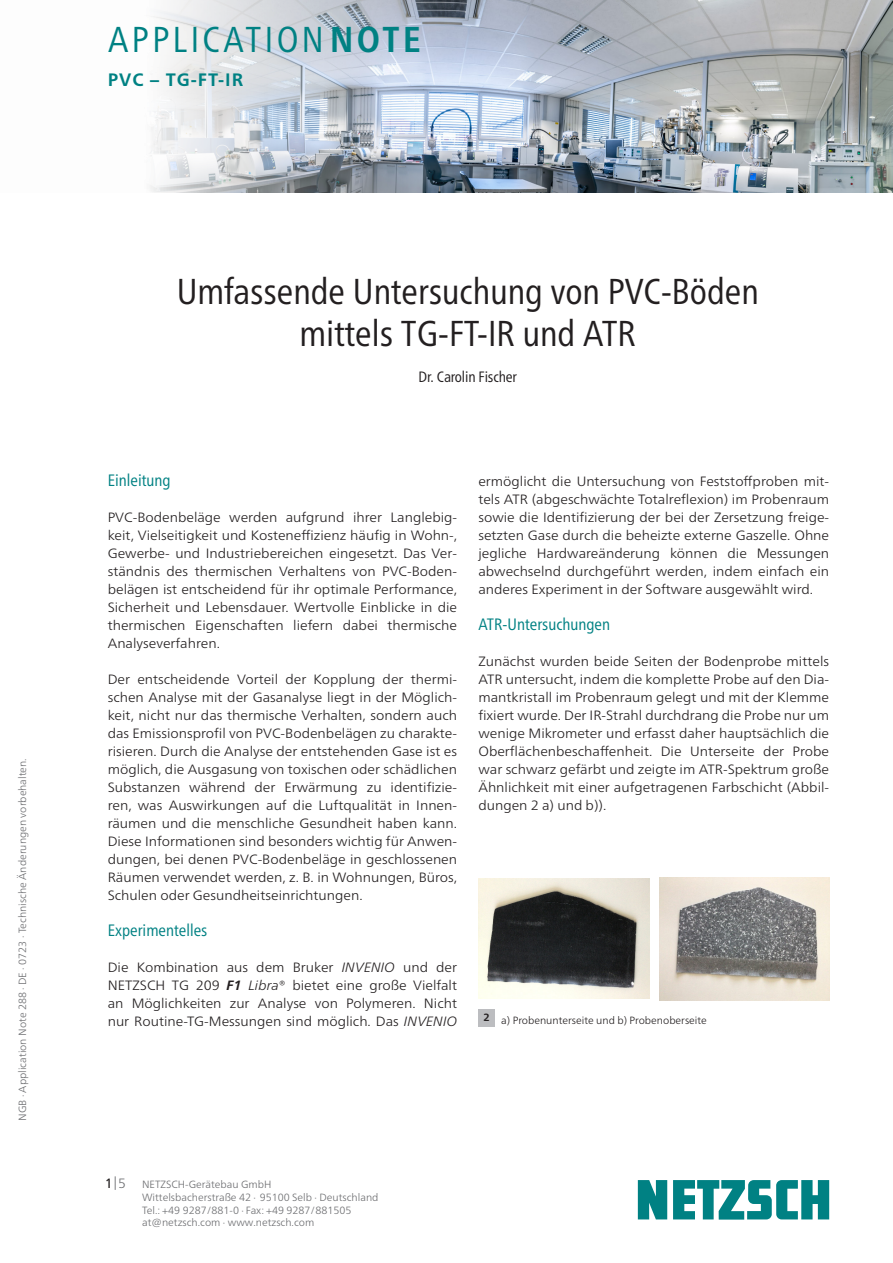
<style>
.page{position:relative;width:893px;height:1263px;background:#fff}
.page>*{position:absolute;margin:0;border:0;box-sizing:border-box;transform-origin:0 0}
.D_Fließtext{font:condensed 36px "Frutiger Neue LTW1 G";color:#231f20}
.Fließtext_engl{font:condensed 36px "Frutiger Neue LTW1 G";letter-spacing:.095em;color:#008183}
.t1{font:700 18px "Frutiger Neue LTW1 G";letter-spacing:.06em;color:#008183}
.D_Fließtext-2{font:condensed 16.5px "Frutiger Neue LTW1 G";color:#008183}
.D_Fließtext-3{font:condensed 15px "Frutiger Neue LTW1 G";letter-spacing:-.01em;color:#231f20}
.D_Fließtext-4{font:300 13.5px/18px "Frutiger Neue LTW1 G";color:#231f20;text-align:justify;scale:1.04 1}
.t2{font:300 13.5px "Frutiger Neue LTW1 G";color:#6c6d70}
.E_Bildunterschrift{font:300 10.5px "Frutiger Neue LTW1 G";color:#6c6d70}
.D_Fließtext-5{font:300 10.5px "Frutiger Neue LTW1 G";color:#231f20}
.E_Fließtext{font:700 10.5px "Frutiger Neue LTW1 G";color:#231f20}
.s1{font-weight:700}
.s2{font-style:italic}
.s3{font-weight:700;font-style:italic}
.s4{font-weight:400;color:#231f20}
</style>
<div class="page">
<svg style="left:638px;top:1180px;width:191px;height:39px"></svg>
<img style="left:150px;top:0;width:743px;height:192px">
<div style="left:478px;top:1009px;width:17px;height:17px;background:#bcbdc0"></div>
<img style="left:659px;top:878px;width:170px;height:122px">
<img style="left:478px;top:879px;width:171px;height:119px">
<p class="E_Bildunterschrift" style="left:16px;top:1121px;width:364px;rotate:-90deg">NGB · Application Note 288 · DE · 0723 · Technische Änderungen vorbehalten.</p>
<p class="Fließtext_engl" style="left:108px;top:13px;width:314px">APPLICATION<span class="s1">NOTE</span></p>
<p class="t1" style="left:108px;top:69px;width:137px">PVC – TG-FT-IR</p>
<p class="D_Fließtext" style="left:177px;top:265px;width:583px">Umfassende Untersuchung von PVC-Böden</p>
<p class="D_Fließtext" style="left:300px;top:307px;width:338px">mittels TG-FT-IR und ATR</p>
<p class="D_Fließtext-3" style="left:418px;top:366px;width:100px">Dr. Carolin Fischer</p>
<p class="D_Fließtext-2" style="left:108px;top:468px;width:64px">Einleitung</p>
<p class="D_Fließtext-4" style="left:108px;top:508px;width:337px">PVC-Bodenbeläge werden aufgrund ihrer Langlebig&shy;keit, Vielseitigkeit und Kosteneffizienz häufig in Wohn-, Gewerbe- und Industriebereichen eingesetzt. Das Ver&shy;ständnis des thermischen Verhaltens von PVC-Boden&shy;belägen ist entscheidend für ihr optimale Performance, Sicherheit und Lebensdauer. Wertvolle Einblicke in die thermischen Eigenschaften liefern dabei thermische Analyseverfahren.</p>
<p class="D_Fließtext-4" style="left:108px;top:670px;width:337px">Der entscheidende Vorteil der Kopplung der thermi&shy;schen Analyse mit der Gasanalyse liegt in der Möglich&shy;keit, nicht nur das thermische Verhalten, sondern auch das Emissionsprofil von PVC-Bodenbelägen zu charakte&shy;risieren. Durch die Analyse der entstehenden Gase ist es möglich, die Ausgasung von toxischen oder schädlichen Substanzen während der Erwärmung zu identifizie&shy;ren, was Auswirkungen auf die Luftqualität in Innen&shy;räumen und die menschliche Gesundheit haben kann.<br>Diese Informationen sind besonders wichtig für Anwen&shy;dungen, bei denen PVC-Bodenbeläge in geschlossenen Räumen verwendet werden, z. B. in Wohnungen, Büros, Schulen oder Gesundheitseinrichtungen.</p>
<p class="D_Fließtext-2" style="left:108px;top:918px;width:101px">Experimentelles</p>
<p class="D_Fließtext-4" style="left:108px;top:958px;width:337px">Die Kombination aus dem Bruker <span class="s2">INVENIO</span> und der NETZSCH TG 209 <span class="s3">F1</span> <span class="s2">Libra</span>® bietet eine große Vielfalt an Möglichkeiten zur Analyse von Polymeren. Nicht nur Routine-TG-Messungen sind möglich. Das <span class="s2">INVENIO</span></p>
<p class="D_Fließtext-4" style="left:478px;top:472px;width:339px">ermöglicht die Untersuchung von Feststoffproben mit&shy;tels ATR (abgeschwächte Totalreflexion) im Probenraum sowie die Identifizierung der bei der Zersetzung freige&shy;setzten Gase durch die beheizte externe Gaszelle. Ohne jegliche Hardwareänderung können die Messungen abwechselnd durchgeführt werden, indem einfach ein anderes Experiment in der Software ausgewählt wird.</p>
<p class="D_Fließtext-2" style="left:478px;top:612px;width:133px">ATR-Untersuchungen</p>
<p class="D_Fließtext-4" style="left:478px;top:652px;width:339px">Zunächst wurden beide Seiten der Bodenprobe mittels ATR untersucht, indem die komplette Probe auf den Dia&shy;mantkristall im Probenraum gelegt und mit der Klemme fixiert wurde. Der IR-Strahl durchdrang die Probe nur um wenige Mikrometer und erfasst daher hauptsächlich die Oberflächenbeschaffenheit. Die Unterseite der Probe war schwarz gefärbt und zeigte im ATR-Spektrum große Ähnlichkeit mit einer aufgetragenen Farbschicht (Abbil&shy;dungen 2 a) und b)).</p>
<p class="E_Fließtext" style="left:484px;top:1011px;width:8px">2</p>
<p class="D_Fließtext-5" style="left:501px;top:1014px;width:207px">a) Probenunterseite und b) Probenoberseite</p>
<p class="t2" style="left:105px;top:1175px;width:23px"><span class="s4">1</span>|5</p>
<p class="E_Bildunterschrift" style="left:142px;top:1178px;width:131px">NETZSCH-Gerätebau GmbH</p>
<p class="E_Bildunterschrift" style="left:142px;top:1191px;width:238px">Wittelsbacherstraße 42 ∙ 95100 Selb ∙ Deutschland</p>
<p class="E_Bildunterschrift" style="left:142px;top:1203px;width:211px">Tel.: +49 9287/881-0 ∙ Fax: +49 9287/881505</p>
<p class="E_Bildunterschrift" style="left:142px;top:1216px;width:174px">at@netzsch.com ∙ www.netzsch.com</p>
</div>
